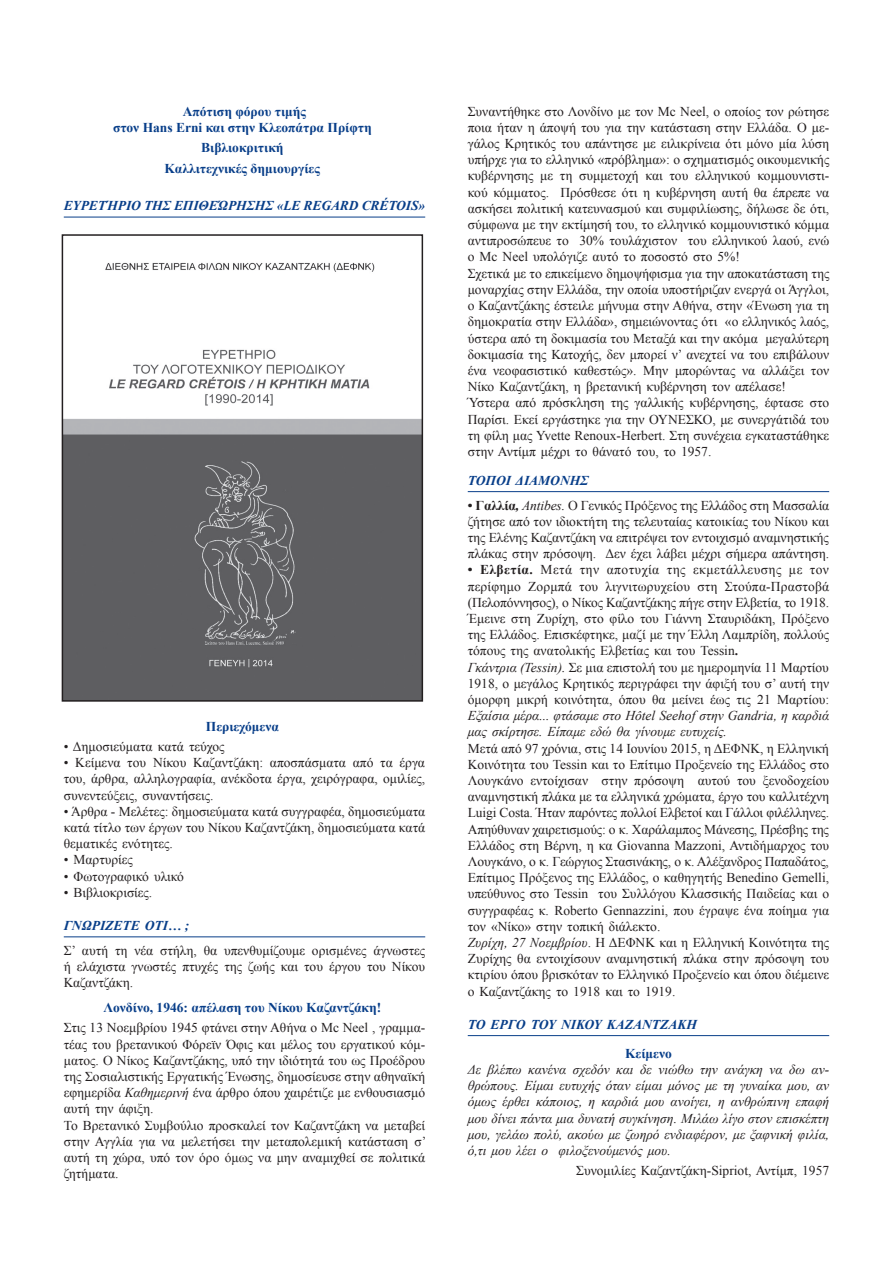
<style>
.page{position:relative;width:893px;height:1263px;background:#fff}
.page>*{position:absolute;margin:0;border:0;box-sizing:border-box;transform-origin:0 0}
.t1{font:13.5px/16.2px "Times New Roman";color:#231f20;text-align:justify}
.t2{font:italic 13.5px/16.2px "Times New Roman";color:#231f20}
.t3{font:700 13.5px/16.2px "Times New Roman";color:#083e89;text-align:center}
.t4{font:italic 700 13.5px "Times New Roman";color:#083e89}
.s1{font-style:italic}
.s2{font-weight:700}
.s3{font-weight:700;font-style:italic}
</style>
<div class="page">
<hr style="left:64px;top:217px;width:361px;height:1px;background:#083e89">
<hr style="left:64px;top:936px;width:361px;height:1px;background:#083e89">
<img style="left:65px;top:262px;width:355px;height:437px">
<div style="left:62px;top:234px;width:361px;height:468px;border:2px solid #231f20"></div>
<hr style="left:468px;top:491px;width:361px;height:1px;background:#083e89">
<hr style="left:468px;top:1035px;width:361px;height:1px;background:#083e89">
<p class="t3" style="left:113px;top:103px;width:260px">Απότιση φόρου τιμής<br>στον Hans Erni και στην Κλεοπάτρα Πρίφτη</p>
<p class="t3" style="left:165px;top:137px;width:157px;line-height:20.4px">Βιβλιοκριτική<br>Καλλιτεχνικές δημιουργίες</p>
<p class="t4" style="left:64px;top:196px;width:19px">ΕΥΡΕΤ</p>
<p class="t4" style="left:106px;top:196px;width:21px">ΉΡΙΟ</p>
<p class="t4" style="left:144px;top:196px;width:283px">ΤΗΣ ΕΠΙΘΕ ΏΡΗΣΗΣ «LE REGARD CRÉTOIS»</p>
<p class="t3" style="left:206px;top:718px;width:75px">Περιεχόμενα</p>
<p class="t1" style="left:64px;top:738px;width:162px">• Δημοσιεύματα κατά τεύχος</p>
<p class="t1" style="left:64px;top:754px;width:363px">• Κείμενα του Νίκου Καζαντζάκη: αποσπάσματα από τα έργα του, άρθρα, αλληλογραφία, ανέκδοτα έργα, χειρόγραφα, ομιλίες, συνεντεύξεις, συναντήσεις.</p>
<p class="t1" style="left:64px;top:803px;width:363px">• Άρθρα - Μελέτες: δημοσιεύματα κατά συγγραφέα, δημοσιεύματα κατά τίτλο των έργων του Νίκου Καζαντζάκη, δημοσιεύματα κατά θεματικές ενότητες.</p>
<p class="t1" style="left:64px;top:852px;width:71px">• Μαρτυρίες</p>
<p class="t1" style="left:64px;top:868px;width:122px">• Φωτογραφικό υλικό</p>
<p class="t1" style="left:64px;top:884px;width:90px">• Βιβλιοκρισίες.</p>
<p class="t4" style="left:64px;top:916px;width:127px">ΓΝΩΡΙΖΕΤΕ ΟΤΙ… ;</p>
<p class="t1" style="left:64px;top:942px;width:363px">Σ’ αυτή τη νέα στήλη, θα υπενθυμίζουμε ορισμένες άγνωστες ή ελάχιστα γνωστές πτυχές της ζωής και του έργου του Νίκου Καζαντζάκη.</p>
<p class="t3" style="left:103px;top:999px;width:279px">Λονδίνο, 1946: απέλαση του Νίκου Καζαντζάκη!</p>
<p class="t1" style="left:64px;top:1019px;width:364px;text-align:left">Στις 13 Νοεμβρίου 1945 φτάνει στην Αθήνα ο Mc Neel , γραμμα&shy;τέας του βρετανικού Φόρεϊν Όφις και μέλος του εργατικού κόμ&shy;ματος. Ο Νίκος Καζαντζάκης, υπό την ιδιότητά του ως Προέδρου της Σοσιαλιστικής Εργατικής Ένωσης, δημοσίευσε στην αθηναϊκή εφημερίδα <span class="s1">Καθημερινή</span> ένα άρθρο όπου χαιρέτιζε με ενθουσιασμό αυτή την άφιξη.<br>Το Βρετανικό Συμβούλιο προσκαλεί τον Καζαντζάκη να μεταβεί στην Αγγλία για να μελετήσει την μεταπολεμική κατάσταση σ’ αυτή τη χώρα, υπό τον όρο όμως να μην αναμιχθεί σε πολιτικά ζητήματα.</p>
<p class="t1" style="left:468px;top:103px;width:363px;text-align:left">Συναντήθηκε στο Λονδίνο με τον Mc Neel, ο οποίος τον ρώτησε ποια ήταν η άποψή του για την κατάσταση στην Ελλάδα. Ο με&shy;γάλος Κρητικός του απάντησε με ειλικρίνεια ότι μόνο μία λύση υπήρχε για το ελληνικό «πρόβλημα»: ο σχηματισμός οικουμενικής κυβέρνησης με τη συμμετοχή και του ελληνικού κομμουνιστι&shy;κού κόμματος. Πρόσθεσε ότι η κυβέρνηση αυτή θα έπρεπε να ασκήσει πολιτική κατευνασμού και συμφιλίωσης, δήλωσε δε ότι, σύμφωνα με την εκτίμησή του, το ελληνικό κομμουνιστικό κόμμα αντιπροσώπευε το 30% τουλάχιστον του ελληνικού λαού, ενώ ο Mc Neel υπολόγιζε αυτό το ποσοστό στο 5%!<br>Σχετικά με το επικείμενο δημοψήφισμα για την αποκατάσταση της μοναρχίας στην Ελλάδα, την οποία υποστήριζαν ενεργά οι Άγγλοι, ο Καζαντζάκης έστειλε μήνυμα στην Αθήνα, στην «Ένωση για τη δημοκρατία στην Ελλάδα», σημειώνοντας ότι «ο ελληνικός λαός, ύστερα από τη δοκιμασία του Μεταξά και την ακόμα μεγαλύτερη δοκιμασία της Κατοχής, δεν μπορεί ν’ ανεχτεί να του επιβάλουν ένα νεοφασιστικό καθεστώς». Μην μπορώντας να αλλάξει τον Νίκο Καζαντζάκη, η βρετανική κυβέρνηση τον απέλασε!<br>Ύστερα από πρόσκληση της γαλλικής κυβέρνησης, έφτασε στο Παρίσι. Εκεί εργάστηκε για την ΟΥΝΕΣΚΟ, με συνεργάτιδά του τη φίλη μας Yvette Renoux-Herbert. Στη συνέχεια εγκαταστάθηκε στην Αντίμπ μέχρι το θάνατό του, το 1957.</p>
<p class="t4" style="left:468px;top:471px;width:122px">ΤΟΠΟΙ ΔΙΑΜΟΝΗΣ</p>
<p class="t1" style="left:468px;top:497px;width:363px"><span class="s2">• Γαλλία</span><span class="s3">,</span> <span class="s1">Antibes.</span> Ο Γενικός Πρόξενος της Ελλάδος στη Μασσαλία ζήτησε από τον ιδιοκτήτη της τελευταίας κατοικίας του Νίκου και της Ελένης Καζαντζάκη να επιτρέψει τον εντοιχισμό αναμνηστικής πλάκας στην πρόσοψη. Δεν έχει λάβει μέχρι σήμερα απάντηση.</p>
<p class="t1" style="left:468px;top:561px;width:363px;text-align:left"><span class="s2">• Ελβετία.</span> Μετά την αποτυχία της εκμετάλλευσης με τον περίφημο Ζορμπά του λιγνιτωρυχείου στη Στούπα-Πραστοβά (Πελοπόννησος), ο Νίκος Καζαντζάκης πήγε στην Ελβετία, το 1918.<br>Έμεινε στη Ζυρίχη, στο φίλο του Γιάννη Σταυριδάκη, Πρόξενο της Ελλάδος. Επισκέφτηκε, μαζί με την Έλλη Λαμπρίδη, πολλούς τόπους της ανατολικής Ελβετίας και του Tessin<span class="s2">.<br></span><span class="s1">Γκάντρια (Tessin).</span> Σε μια επιστολή του με ημερομηνία 11 Μαρτίου 1918, ο μεγάλος Κρητικός περιγράφει την άφιξή του σ’ αυτή την όμορφη μικρή κοινότητα, όπου θα μείνει έως τις 21 Μαρτίου:</p>
<p class="t2" style="left:468px;top:707px;width:363px">Εξαίσια μέρα... φτάσαμε στο Hôtel Seehof στην Gandria, η καρδιά μας σκίρτησε. Είπαμε εδώ θα γίνουμε ευτυχείς.</p>
<p class="t1" style="left:468px;top:740px;width:363px;text-align:left">Μετά από 97 χρόνια, στις 14 Ιουνίου 2015, η ΔΕΦΝΚ, η Ελληνική Κοινότητα του Tessin και το Επίτιμο Προξενείο της Ελλάδος στο Λουγκάνο εντοίχισαν στην πρόσοψη αυτού του ξενοδοχείου αναμνηστική πλάκα με τα ελληνικά χρώματα, έργο του καλλιτέχνη Luigi Costa. Ήταν παρόντες πολλοί Ελβετοί και Γάλλοι φιλέλληνες.<br>Απηύθυναν χαιρετισμούς: ο κ. Χαράλαμπος Μάνεσης, Πρέσβης της Ελλάδος στη Βέρνη, η κα Giovanna Mazzoni, Αντιδήμαρχος του Λουγκάνο, ο κ. Γεώργιος Στασινάκης, ο κ. Αλέξανδρος Παπαδάτος, Επίτιμος Πρόξενος της Ελλάδος, ο καθηγητής Benedino Gemelli, υπεύθυνος στο Tessin του Συλλόγου Κλασσικής Παιδείας και ο συγγραφέας κ. Roberto Gennazzini, που έγραψε ένα ποίημα για τον «Νίκο» στην τοπική διάλεκτο.<br><span class="s1">Ζυρίχη, 27 Νοεμβρίου</span>. Η ΔΕΦΝΚ και η Ελληνική Κοινότητα της Ζυρίχης θα εντοιχίσουν αναμνηστική πλάκα στην πρόσοψη του κτιρίου όπου βρισκόταν το Ελληνικό Προξενείο και όπου διέμεινε ο Καζαντζάκης το 1918 και το 1919.</p>
<p class="t4" style="left:468px;top:1015px;width:232px">ΤΟ ΕΡΓΟ ΤΟΥ ΝΙΚΟΥ ΚΑΖΑΝΤΖΑΚΗ</p>
<p class="t3" style="left:625px;top:1045px;width:48px">Κείμενο</p>
<p class="t2" style="left:468px;top:1061px;width:363px;text-align:justify">Δε βλέπω κανένα σχεδόν και δε νιώθω την ανάγκη να δω αν&shy;θρώπους. Είμαι ευτυχής όταν είμαι μόνος με τη γυναίκα μου, αν όμως έρθει κάποιος, η καρδιά μου ανοίγει, η ανθρώπινη επαφή μου δίνει πάντα μια δυνατή συγκίνηση. Μιλάω λίγο στον επισκέπτη μου, γελάω πολύ, ακούω με ζωηρό ενδιαφέρον, με ξαφνική φιλία, ό,τι μου λέει ο φιλοξενούμενός μου.</p>
<p class="t1" style="left:576px;top:1163px;width:254px">Συνομιλίες Καζαντζάκη-Sipriot, Αντίμπ, 1957</p>
</div>
